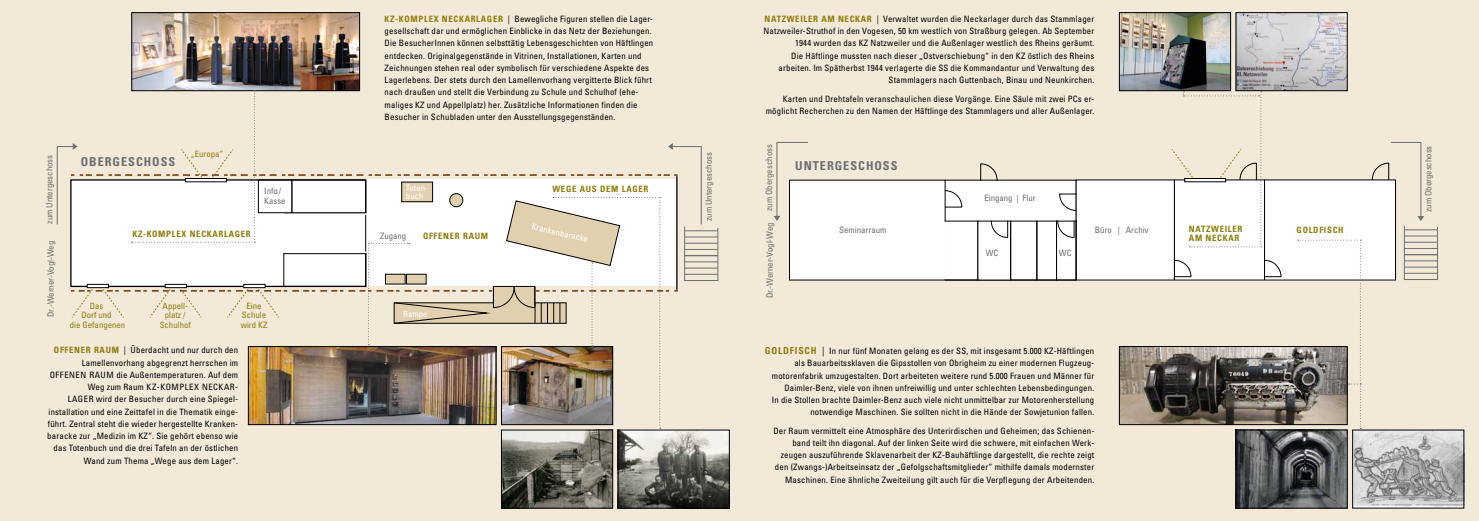
<style>
.page{position:relative;width:1479px;height:521px;background:#fff}
.page>*{position:absolute;margin:0;border:0;box-sizing:border-box;transform-origin:0 0}
.t1{font:700 condensed 12.25px "Univers LT";letter-spacing:.08em;color:#6e6e6e}
.t2{font:700 condensed 9.62px "Univers LT";color:#8e7d0e}
.t3{font:condensed 8.75px/12.2px "Univers LT";letter-spacing:.02em;color:#000;text-align:right}
.t4{font:condensed 8.75px/10.5px "Univers LT";color:#6e6e6e}
.t5{font:700 condensed 8.75px/8.8px "Univers LT";letter-spacing:.08em;color:#8e7d0e}
.t6{font:condensed 8.75px/9.6px "Univers LT";color:#8e7d0e;text-align:center}
.t7{font:condensed 8.75px/8.8px "Univers LT";color:#fff}
.s1{font-weight:700;color:#8e7d0e}
.s2{font-weight:700;font-size:9.62px;color:#8e7d0e}
.s3{font-size:9.62px}
</style>
<div class="page">
<div style="left:0;top:0;width:1478px;height:521px;background:#f2e9d9"></div>
<div style="left:944px;top:180px;width:132px;height:100px;background:#fff"></div>
<div style="left:1076px;top:180px;width:98px;height:100px;background:#fff"></div>
<div style="left:1174px;top:180px;width:90px;height:100px;background:#fff"></div>
<div style="left:1264px;top:180px;width:131px;height:100px;background:#fff"></div>
<div style="left:1264px;top:180px;width:131px;height:100px;border:1px solid #000"></div>
<div style="left:977px;top:221px;width:33px;height:59px;border:1px solid #000"></div>
<div style="left:1010px;top:221px;width:27px;height:59px;border:1px solid #000"></div>
<div style="left:1036px;top:221px;width:20px;height:59px;border:1px solid #000"></div>
<div style="left:1056px;top:221px;width:20px;height:59px;border:1px solid #000"></div>
<svg style="left:1174px;top:260px;width:17px;height:17px"></svg>
<svg style="left:1264px;top:260px;width:17px;height:17px"></svg>
<svg style="left:1059px;top:194px;width:17px;height:17px"></svg>
<svg style="left:990px;top:221px;width:18px;height:17px"></svg>
<svg style="left:1057px;top:221px;width:17px;height:17px"></svg>
<svg style="left:980px;top:163px;width:17px;height:18px"></svg>
<svg style="left:773px;top:142px;width:189px;height:138px"></svg>
<svg style="left:1371px;top:142px;width:66px;height:138px"></svg>
<hr style="left:1404px;top:273px;width:33px;height:1px;background:#6e6e6e">
<hr style="left:1404px;top:267px;width:33px;height:1px;background:#6e6e6e">
<hr style="left:1404px;top:261px;width:33px;height:1px;background:#6e6e6e">
<hr style="left:1404px;top:248px;width:33px;height:1px;background:#6e6e6e">
<hr style="left:1404px;top:242px;width:33px;height:1px;background:#6e6e6e">
<hr style="left:1404px;top:236px;width:33px;height:1px;background:#6e6e6e">
<hr style="left:1404px;top:230px;width:33px;height:1px;background:#6e6e6e">
<hr style="left:1404px;top:254px;width:33px;height:1px;background:#6e6e6e">
<img style="left:133px;top:14px;width:225px;height:75px">
<div style="left:131px;top:12px;width:229px;height:79px;border:1px solid #000"></div>
<img style="left:1237px;top:432px;width:108px;height:74px">
<div style="left:1235px;top:430px;width:112px;height:78px;border:1px solid #000"></div>
<img style="left:1354px;top:432px;width:107px;height:74px">
<img style="left:1121px;top:348px;width:176px;height:75px">
<div style="left:1119px;top:346px;width:228px;height:79px;border:1px solid #000"></div>
<img style="left:1237px;top:14px;width:108px;height:75px">
<div style="left:1235px;top:12px;width:112px;height:79px;border:1px solid #000"></div>
<img style="left:1121px;top:14px;width:107px;height:75px">
<div style="left:1119px;top:12px;width:111px;height:79px;border:1px solid #000"></div>
<img style="left:503px;top:432px;width:108px;height:74px">
<div style="left:501px;top:430px;width:112px;height:78px;border:1px solid #000"></div>
<img style="left:620px;top:432px;width:107px;height:74px">
<div style="left:618px;top:430px;width:111px;height:78px;border:1px solid #000"></div>
<svg style="left:57px;top:90px;width:661px;height:339px"></svg>
<svg style="left:1297px;top:240px;width:64px;height:189px"></svg>
<svg style="left:1170px;top:91px;width:91px;height:156px"></svg>
<p class="t3" style="left:384px;top:13px;width:270px;text-align:left"><span class="s1">KZ-KOMPLEX NECKARLAGER</span> | Bewegliche Figuren stellen die Lager&shy;gesellschaft dar und ermöglichen Einblicke in das Netz der Beziehungen.<br>Die BesucherInnen können selbsttätig Lebensgeschichten von Häftlingen entdecken. Originalgegenstände in Vitrinen, Installationen, Karten und Zeichnungen stehen real oder symbolisch für verschiedene Aspekte des Lagerlebens. Der stets durch den Lamellenvorhang vergitterte Blick führt nach draußen und stellt die Verbindung zu Schule und Schulhof (ehe&shy;maliges KZ und Appellplatz) her. Zusätzliche Informationen finden die Besucher in Schubladen unter den Ausstellungsgegenständen.</p>
<p class="t6" style="left:191px;top:149px;width:34px">„Europa“</p>
<p class="t4" style="left:44px;top:224px;width:71px;rotate:-90deg">zum Untergeschoss</p>
<p class="t4" style="left:703px;top:221px;width:71px;rotate:-90deg">zum Untergeschoss</p>
<h1 class="t1" style="left:81px;top:154px;width:96px">OBERGESCHOSS</h1>
<p class="t7" style="left:406px;top:183px;width:24px">Toten&shy;buch</p>
<p class="t4" style="left:264px;top:185px;width:23px">Info/<br>Kasse</p>
<p class="t5" style="left:552px;top:185px;width:97px">WEGE AUS DEM LAGER</p>
<p class="t7" style="left:533px;top:221px;width:59px;rotate:14deg">Krankenbaracke</p>
<p class="t5" style="left:132px;top:230px;width:120px">KZ-KOMPLEX NECKARLAGER</p>
<p class="t4" style="left:380px;top:230px;width:28px">Zugang</p>
<p class="t5" style="left:423px;top:231px;width:67px">OFFENER RAUM</p>
<p class="t4" style="left:45px;top:317px;width:77px;rotate:-90deg">Dr.-Werner-Vogl-Weg</p>
<p class="t6" style="left:70px;top:300px;width:57px">Das<br>Dorf und<br>die Gefangenen</p>
<p class="t6" style="left:160px;top:301px;width:33px">Appell&shy;platz /<br>Schulhof</p>
<p class="t6" style="left:241px;top:301px;width:28px">Eine<br>Schule wird KZ</p>
<p class="t7" style="left:403px;top:309px;width:26px">Rampe</p>
<p class="t3" style="left:82px;top:344px;width:158px">| Überdacht und nur durch den<br>Lamellenvorhang abgegrenzt herrschen im</p>
<p class="t3" style="left:50px;top:368px;width:12px">Offenen</p>
<p class="t5" style="left:54px;top:346px;width:7px">OFFENE</p>
<p class="t5" style="left:86px;top:346px;width:27px">R RAUM</p>
<p class="t3" style="left:47px;top:368px;width:192px">Raum die Außentemperaturen. Auf dem<br>Weg zum Raum KZ-KOMPLEX NECKAR-<br>LAGER wird der Besucher durch eine Spiegel&shy;installation und eine Zeittafel in die Thematik einge&shy;führt. Zentral steht die wieder hergestellte Kranken&shy;baracke zur „Medizin im KZ“. Sie gehört ebenso wie das Totenbuch und die drei Tafeln an der östlichen Wand zum Thema „Wege aus dem Lager“.</p>
<p class="t3" style="left:763px;top:13px;width:332px"><span class="s1">NATZWEI LER AM NECKAR</span> | Verwaltet wurden die Neckarlager durch das Stammlager Natzweiler-Struthof in den Vogesen, 50 km westlich von Straßburg gelegen. Ab September 1944 wurden das KZ Natzweiler und die Außenlager westlich des Rheins geräumt.<br>Die Häftlinge mussten nach dieser „Ostverschiebung“ in den KZ östlich des Rheins arbeiten. Im Spätherbst 1944 verlagerte die SS die Kommandantur und Verwaltung des Stammlagers nach Guttenbach, Binau und Neunkirchen.</p>
<p class="t3" style="left:765px;top:92px;width:330px">Karten und Drehtafeln veranschaulichen diese Vorgänge. Eine Säule mit zwei PCs er&shy;möglicht Recherchen zu den Namen der Häftlinge des Stammlagers und aller Außenlager.</p>
<p class="t4" style="left:763px;top:211px;width:68px;rotate:-90deg">zum Obergeschoss</p>
<p class="t4" style="left:1422px;top:212px;width:68px;rotate:-90deg">zum Obergeschoss</p>
<h1 class="t1" style="left:795px;top:158px;width:104px">UNTERGESCHOSS</h1>
<p class="t4" style="left:984px;top:193px;width:53px">Eingang | Flur</p>
<p class="t4" style="left:764px;top:298px;width:77px;rotate:-90deg">Dr.-Werner-Vogl-Weg</p>
<p class="t4" style="left:839px;top:224px;width:49px">Seminarraum</p>
<p class="t4" style="left:985px;top:247px;width:14px">WC</p>
<p class="t4" style="left:1058px;top:247px;width:14px">WC</p>
<p class="t4" style="left:1094px;top:224px;width:55px">Büro | Archiv</p>
<p class="t5" style="left:1188px;top:224px;width:55px">NATZWEILER<br>AM NECKAR</p>
<p class="t5" style="left:1296px;top:225px;width:48px">GOLDFISCH</p>
<p class="t3" style="left:771px;top:345px;width:324px"><span class="s2">CH</span> <span class="s3">|</span> In nur fünf Monaten gelang es der SS, mit insgesamt 5.000 KZ-Häftlingen<br>als Bauarbeitssklaven die Gipsstollen von Obrigheim zu einer modernen Flugzeug&shy;motorenfabrik umzugestalten. Dort arbeiteten weitere rund 5.000 Frauen und Männer für Daimler-Benz, viele von ihnen unfreiwillig und unter schlechten Lebensbedingungen.<br>In die Stollen brachte Daimler-Benz auch viele nicht unmittelbar zur Motorenherstellung notwendige Maschinen. Sie sollten nicht in die Hände der Sowjetunion fallen.</p>
<p class="t3" style="left:773px;top:424px;width:322px">Der Raum vermittelt eine Atmosphäre des Unterirdischen und Geheimen; das Schienen&shy;band teilt ihn diagonal. Auf der linken Seite wird die schwere, mit einfachen Werk&shy;zeugen auszuführende Sklavenarbeit der KZ-Bauhäftlinge dargestellt, die rechte zeigt den (Zwangs-)Arbeitseinsatz der „Gefolgschaftsmitglieder“ mithilfe damals modernster Maschinen. Eine ähnliche Zweiteilung gilt auch für die Verpflegung der Arbeitenden.</p>
<p class="t2" style="left:765px;top:345px;width:25px">GOLDFIS</p>
</div>
